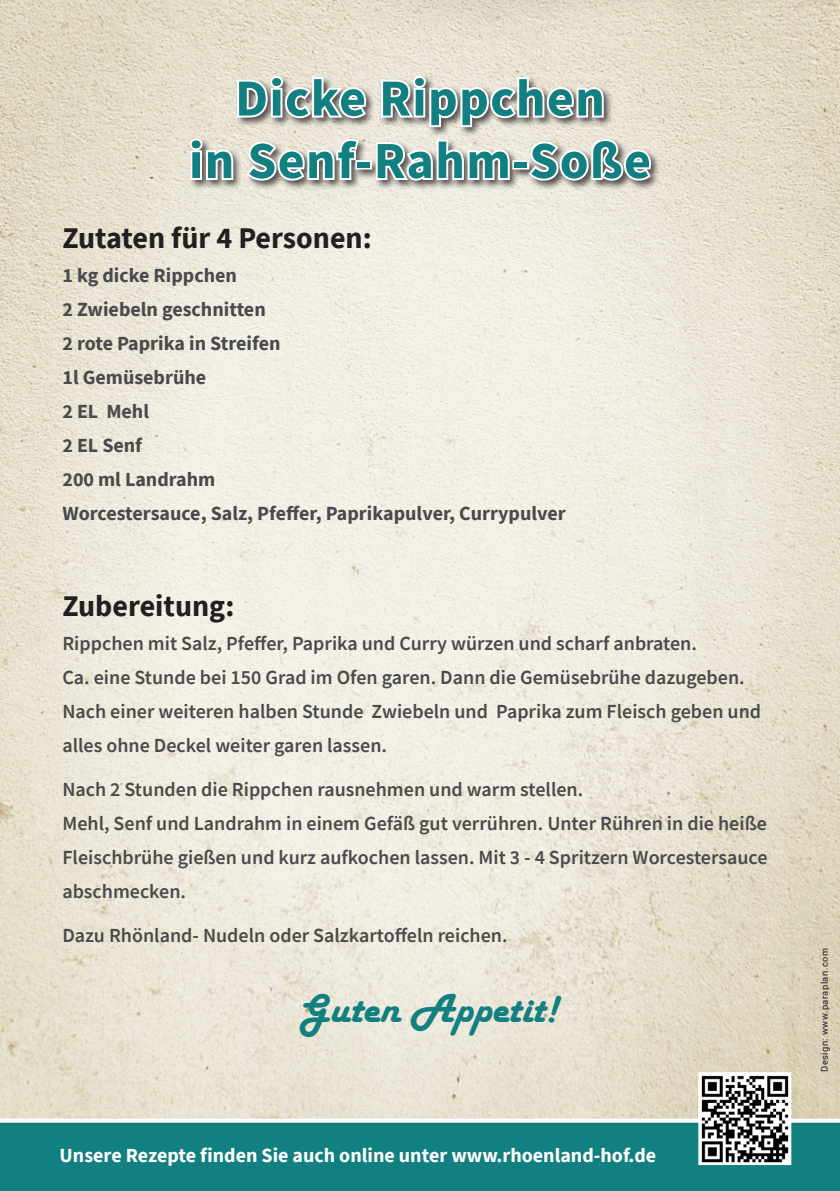
<style>
.page{position:relative;width:840px;height:1191px;background:#fff}
.page>*{position:absolute;margin:0;border:0;box-sizing:border-box;transform-origin:0 0}
.t1{font:700 52px "Source Sans Pro";letter-spacing:.025em;color:#128081}
.t2{font:42px "Harlow Solid";color:#128081}
.t3{font:700 30px "Source Sans Pro";color:#231f20}
.t4{font:600 20px/34px "Source Sans Pro";color:#494a4b}
.t5{font:700 20px "Source Sans Pro";color:#494a4b}
.t6{font:700 20px "Source Sans Pro";color:#fff}
.t7{font:9.2px "Roboto";letter-spacing:.05em;color:#231f20}
</style>
<div class="page">
<img style="left:0;top:0;width:839px;height:1118px">
<div style="left:0;top:1118px;width:839px;height:73px;background:#128081"></div>
<div style="left:188px;top:74px;width:472px;height:116px;background:#231f20;opacity:.75"></div>
<svg style="left:235px;top:73px;width:133px;height:48px"></svg>
<svg style="left:379px;top:73px;width:226px;height:56px"></svg>
<svg style="left:186px;top:135px;width:49px;height:47px"></svg>
<svg style="left:243px;top:136px;width:118px;height:47px"></svg>
<div style="left:355px;top:160px;width:17px;height:9px;border:4px solid #fff"></div>
<svg style="left:373px;top:137px;width:138px;height:47px"></svg>
<div style="left:512px;top:160px;width:17px;height:9px;border:4px solid #fff"></div>
<svg style="left:525px;top:136px;width:128px;height:47px"></svg>
<img style="left:701px;top:1075px;width:86px;height:87px">
<div style="left:698px;top:1072px;width:92px;height:93px;border:2px solid #fff"></div>
<p class="t1" style="left:235px;top:63px;width:371px">Dicke Rippchen</p>
<p class="t1" style="left:189px;top:125px;width:463px">in Senf-Rahm-Soße</p>
<p class="t3" style="left:62px;top:218px;width:311px">Zutaten für 4 Personen:</p>
<p class="t5" style="left:62px;top:262px;width:176px">1 kg dicke Rippchen</p>
<p class="t5" style="left:62px;top:296px;width:205px">2 Zwiebeln geschnitten</p>
<p class="t5" style="left:62px;top:330px;width:219px">2 rote Paprika in Streifen</p>
<p class="t5" style="left:62px;top:364px;width:145px">1l Gemüsebrühe</p>
<p class="t5" style="left:62px;top:398px;width:88px">2 EL Mehl</p>
<p class="t5" style="left:62px;top:432px;width:81px">2 EL Senf</p>
<p class="t5" style="left:62px;top:466px;width:154px">200 ml Landrahm</p>
<p class="t5" style="left:62px;top:500px;width:504px">Worcestersauce, Salz, Pfeffer, Paprikapulver, Currypulver</p>
<p class="t3" style="left:62px;top:586px;width:173px">Zubereitung:</p>
<p class="t4" style="left:62px;top:626px;width:635px">Rippchen mit Salz, Pfeffer, Paprika und Curry würzen und scharf anbraten.</p>
<p class="t4" style="left:62px;top:660px;width:683px">Ca. eine Stunde bei 150 Grad im Ofen garen. Dann die Gemüsebrühe dazugeben.</p>
<p class="t4" style="left:62px;top:694px;width:700px">Nach einer weiteren halben Stunde Zwiebeln und Paprika zum Fleisch geben und alles ohne Deckel weiter garen lassen.</p>
<p class="t4" style="left:62px;top:772px;width:522px">Nach 2 Stunden die Rippchen rausnehmen und warm stellen.</p>
<p class="t4" style="left:62px;top:806px;width:706px;text-align:justify">Mehl, Senf und Landrahm in einem Gefäß gut verrühren. Unter Rühren in die heiße Fleischbrühe gießen und kurz aufkochen lassen. Mit 3 - 4 Spritzern Worcestersauce abschmecken.</p>
<p class="t4" style="left:62px;top:918px;width:446px">Dazu Rhönland- Nudeln oder Salzkartoffeln reichen.</p>
<p class="t2" style="left:298px;top:985px;width:260px">Guten Appetit!</p>
<p class="t6" style="left:60px;top:1141px;width:597px">Unsere Rezepte finden Sie auch online unter www.rhoenland-hof.de</p>
<p class="t7" style="left:817px;top:1071px;width:125px;rotate:-90deg">Design: www.paraplan.com</p>
</div>
